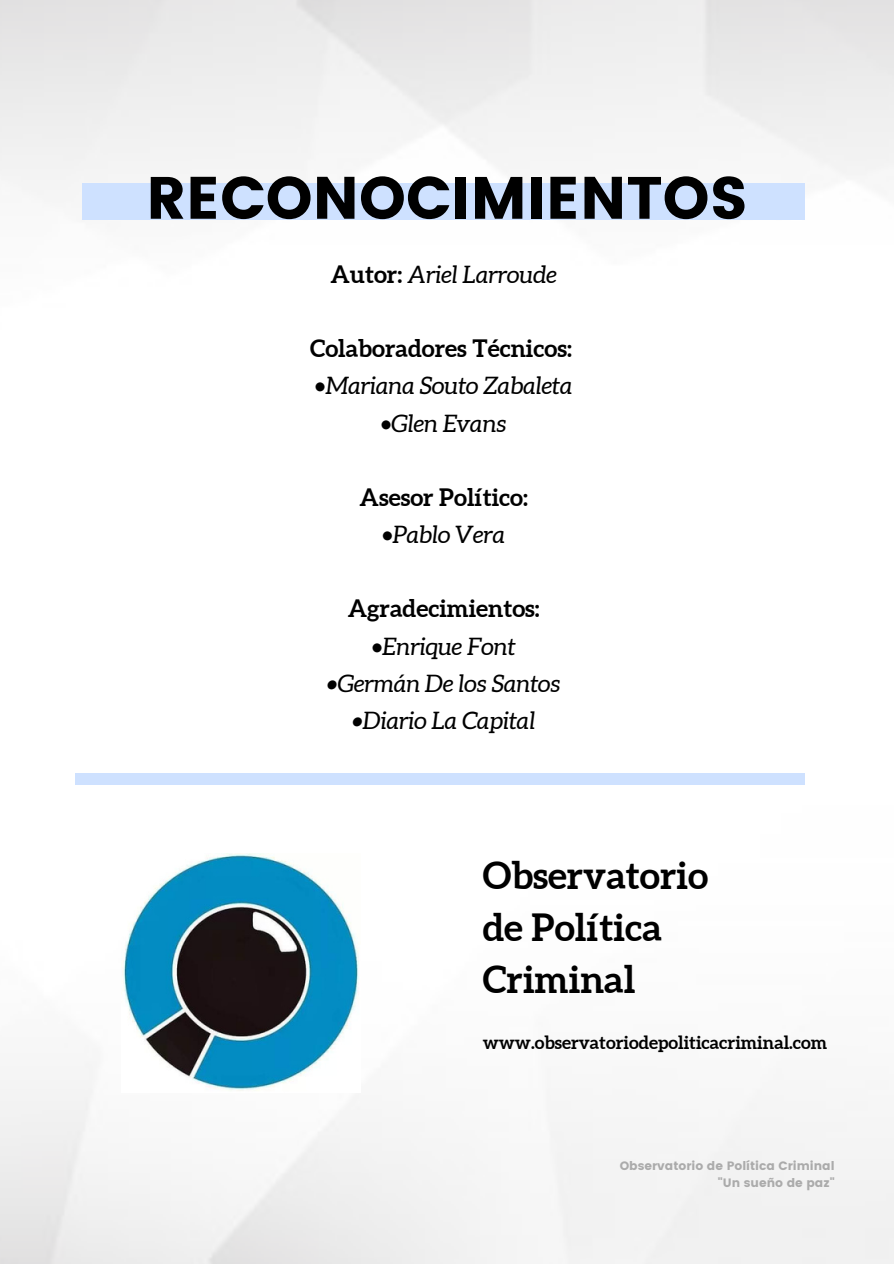
<style>
.page{position:relative;width:894px;height:1264px;background:#fff}
.page>*{position:absolute;margin:0;border:0;box-sizing:border-box;transform-origin:0 0}
.t1{font:59.55px "Poppins";color:#000}
.t2{font:700 37.5px/51.8px "Aleo";color:#000}
.t3{font:italic 24px "Aleo";color:#000}
.t4{font:700 24px "Aleo";color:#000}
.t5{font:700 18px "Aleo";color:#000}
.t6{font:12.15px/17px "Poppins";color:#ababab;text-align:right}
.s1{font-weight:700;font-style:normal}
.s2{font-style:normal}
</style>
<div class="page">
<div style="left:82px;top:183px;width:722px;height:36px;background:#cee1ff"></div>
<div style="left:75px;top:773px;width:729px;height:12px;background:#cee1ff"></div>
<img style="left:122px;top:853px;width:238px;height:239px">
<h1 class="t1" style="left:146px;top:163px;width:603px">RECONOCIMIENTOS</h1>
<p class="t3" style="left:330px;top:261px;width:228px"><span class="s1">Autor:</span> Ariel Larroude</p>
<p class="t4" style="left:310px;top:334px;width:263px">Colaboradores Técnicos:</p>
<p class="t3" style="left:315px;top:372px;width:259px"><span class="s2">•</span>Mariana Souto Zabaleta</p>
<p class="t3" style="left:381px;top:409px;width:127px"><span class="s2">•</span>Glen Evans</p>
<p class="t4" style="left:359px;top:483px;width:170px">Asesor Político:</p>
<p class="t3" style="left:382px;top:521px;width:125px"><span class="s2">•</span>Pablo Vera</p>
<p class="t4" style="left:347px;top:595px;width:193px">Agradecimientos:</p>
<p class="t3" style="left:372px;top:632px;width:145px"><span class="s2">•</span>Enrique Font</p>
<p class="t3" style="left:327px;top:669px;width:235px">•Germán De los Santos</p>
<p class="t3" style="left:352px;top:707px;width:184px">•Diario La Capital</p>
<h2 class="t2" style="left:482px;top:849px;width:227px">Observatorio de Política<br>Criminal</h2>
<p class="t5" style="left:482px;top:1031px;width:346px">www.observatoriodepoliticacriminal.com</p>
<p class="t6" style="left:619px;top:1157px;width:216px">Observatorio de Política Criminal "Un sueño de paz"</p>
</div>
